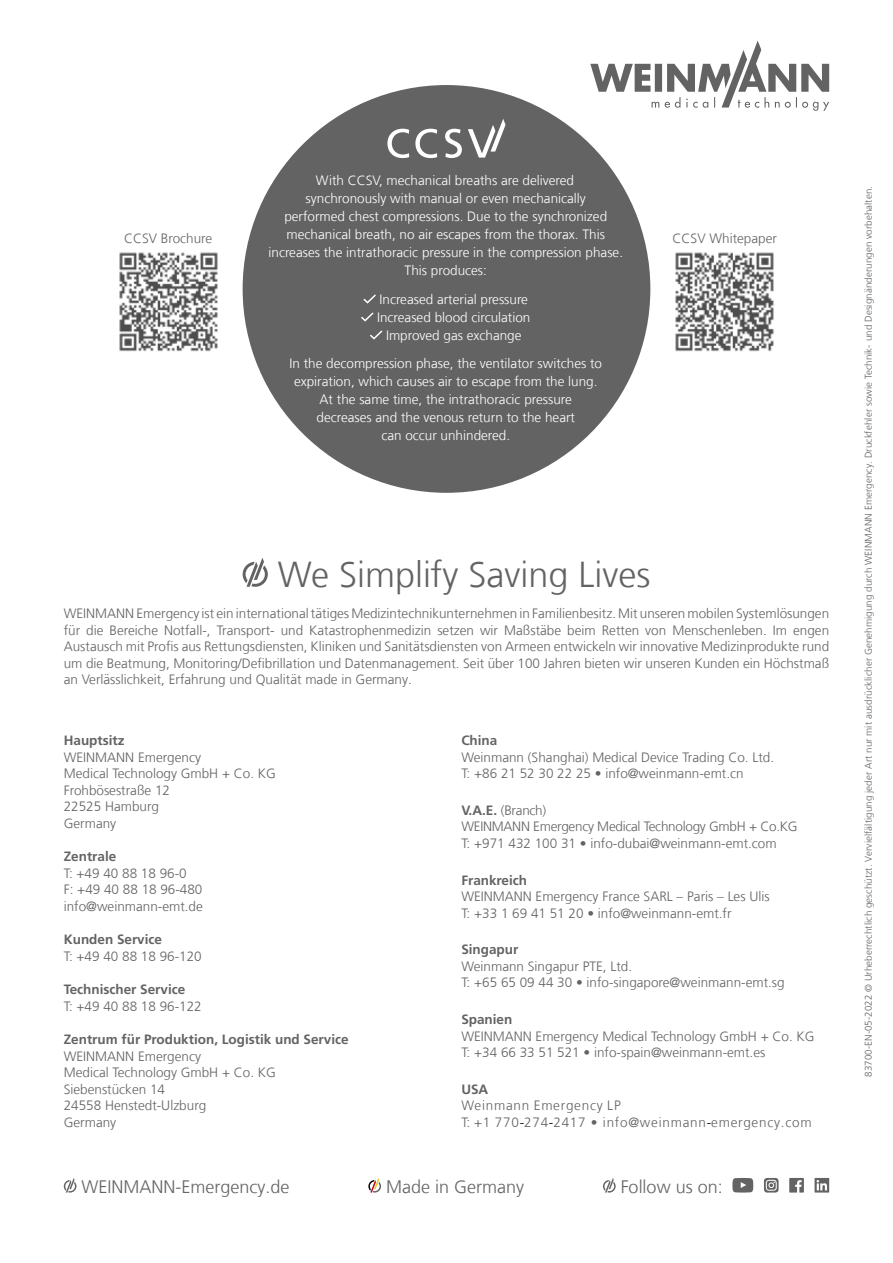
<style>
.page{position:relative;width:893px;height:1263px;background:#fff}
.page>*{position:absolute;margin:0;border:0;box-sizing:border-box;transform-origin:0 0}
.t1{font:300 36px "Frutiger LT Com";color:#636363}
.t2{font:300 18px "Frutiger LT Com";color:#636363}
.t3{font:300 13.5px/16.5px "Frutiger LT Com";color:#636363}
.t4{font:300 13.5px/18px "Frutiger LT Com";color:#fff;text-align:center}
.t5{font:700 13.5px "Frutiger LT Com";color:#636363}
.t6{font:300 13.5px/16.5px "Frutiger LT Com";letter-spacing:-.02em;color:#636363}
.t7{font:300 13.5px/16.5px "Frutiger LT Com";letter-spacing:.055em;color:#636363}
.t8{font:300 9.75px "Frutiger LT Com";letter-spacing:.01em;color:#636363}
.s1{font-weight:700}
.s2{color:#000}
</style>
<div class="page">
<img style="left:119px;top:252px;width:99px;height:100px">
<img style="left:675px;top:252px;width:99px;height:100px">
<svg style="left:243px;top:558px;width:25px;height:29px"></svg>
<svg style="left:64px;top:1178px;width:12px;height:14px"></svg>
<svg style="left:368px;top:1178px;width:13px;height:14px"></svg>
<svg style="left:590px;top:41px;width:239px;height:70px"></svg>
<svg style="left:603px;top:1178px;width:13px;height:14px"></svg>
<svg style="left:732px;top:1178px;width:21px;height:14px"></svg>
<svg style="left:814px;top:1178px;width:15px;height:14px"></svg>
<svg style="left:764px;top:1178px;width:15px;height:14px"></svg>
<svg style="left:789px;top:1178px;width:15px;height:14px"></svg>
<div style="left:243px;top:85px;width:407px;height:408px;background:#636363;border-radius:50%"></div>
<svg style="left:363px;top:295px;width:13px;height:9px"></svg>
<svg style="left:361px;top:313px;width:12px;height:9px"></svg>
<svg style="left:370px;top:331px;width:12px;height:9px"></svg>
<svg style="left:387px;top:119px;width:119px;height:39px"></svg>
<p class="t4" style="left:268px;top:171px;width:356px">With CCSV, mechanical breaths are delivered<br>synchronously with manual or even mechanically<br>performed chest compressions. Due to the synchronized mechanical breath, no air escapes from the thorax. This increases the intrathoracic pressure in the compression phase.<br>This produces:</p>
<p class="t4" style="left:377px;top:290px;width:155px">Increased arterial pressure<br>Increased blood circulation<br>Improved gas exchange</p>
<p class="t4" style="left:289px;top:355px;width:314px">In the decompression phase, the ventilator switches to expiration, which causes air to escape from the lung.<br>At the same time, the intrathoracic pressure<br>decreases and the venous return to the heart<br>can occur unhindered.</p>
<p class="t3" style="left:124px;top:230px;width:90px">CCSV Brochure</p>
<p class="t3" style="left:673px;top:230px;width:106px">CCSV Whitepaper</p>
<h1 class="t1" style="left:278px;top:553px;width:374px">We Simplify Saving Lives</h1>
<p class="t3" style="left:64px;top:605px;width:767px;text-align:justify">WEINMANN Emergency ist ein international tätiges Medizintechnikunternehmen in Familienbesitz. Mit unseren mobilen Systemlösungen für die Bereiche Notfall-, Transport- und Katastrophenmedizin setzen wir Maßstäbe beim Retten von Menschenleben. Im engen Austausch mit Profis aus Rettungsdiensten, Kliniken und Sanitätsdiensten von Armeen entwickeln wir innovative Medizinprodukte rund um die Beatmung, Monitoring/Defibrillation und Datenmanagement. Seit über 100 Jahren bieten wir unseren Kunden ein Höchstmaß an Verlässlichkeit, Erfahrung und Qualität made in Germany.</p>
<p class="t5" style="left:64px;top:733px;width:62px">Hauptsitz</p>
<p class="t3" style="left:64px;top:749px;width:214px">WEINMANN Emergency<br>Medical Technology GmbH + Co. KG<br>Frohbösestraße 12<br>22525 Hamburg<br>Germany</p>
<p class="t5" style="left:64px;top:849px;width:54px">Zentrale</p>
<p class="t3" style="left:64px;top:865px;width:141px">T: +49 40 88 18 96-0<br>F: +49 40 88 18 96-480 info@weinmann-emt.de</p>
<p class="t5" style="left:64px;top:932px;width:100px">Kunden Service</p>
<p class="t3" style="left:64px;top:948px;width:139px">T: +49 40 88 18 96-120</p>
<p class="t5" style="left:64px;top:982px;width:123px">Technischer Service</p>
<p class="t3" style="left:64px;top:998px;width:139px">T: +49 40 88 18 96-122</p>
<p class="t5" style="left:64px;top:1032px;width:286px">Zentrum für Produktion, Logistik und Service</p>
<p class="t3" style="left:64px;top:1048px;width:214px">WEINMANN Emergency<br>Medical Technology GmbH + Co. KG<br>Siebenstücken 14<br>24558 Henstedt-Ulzburg<br>Germany</p>
<p class="t5" style="left:461px;top:733px;width:38px">China</p>
<p class="t3" style="left:461px;top:749px;width:314px">Weinmann (Shanghai) Medical Device Trading Co. Ltd.<br>T: +86 21 52 30 22 25 • info@weinmann-emt.cn</p>
<p class="t6" style="left:461px;top:802px;width:338px"><span class="s1">V.A.E.</span> (Branch)<br>WEINMANN Emergency Medical Technology GmbH + Co.KG<br>T: +971 432 100 31 • info-dubai@weinmann-emt.com</p>
<p class="t5" style="left:461px;top:872px;width:67px">Frankreich</p>
<p class="t3" style="left:461px;top:888px;width:310px">WEINMANN Emergency France SARL – Paris – Les Ulis<br>T: +33 1 69 41 51 20 • info@weinmann-emt.fr</p>
<p class="t5" style="left:461px;top:942px;width:59px">Singapur</p>
<p class="t3" style="left:461px;top:958px;width:325px">Weinmann Singapur PTE, Ltd.<br>T: +65 65 09 44 30 • info-singapore@weinmann-emt.sg</p>
<p class="t5" style="left:461px;top:1011px;width:53px">Spanien</p>
<p class="t3" style="left:461px;top:1028px;width:355px">WEINMANN Emergency Medical Technology GmbH + Co. KG<br>T: +34 66 33 51 521 • info-spain@weinmann-emt.es</p>
<p class="t5" style="left:461px;top:1081px;width:28px">USA</p>
<p class="t7" style="left:461px;top:1097px;width:352px">Weinmann Emergency LP<br>T: +1 770<span class="s2">-</span>274<span class="s2">-</span>2417 • info@weinmann<span class="s2">-</span>emergency.com</p>
<h2 class="t2" style="left:81px;top:1176px;width:210px">WEINMANN-Emergency.de</h2>
<h2 class="t2" style="left:386px;top:1176px;width:140px">Made in Germany</h2>
<h2 class="t2" style="left:621px;top:1176px;width:104px">Follow us on:</h2>
<p class="t8" style="left:863px;top:1077px;width:892px;rotate:-90deg">83700-EN-05-2022 © Urheberrechtlich geschützt. Vervielfältigung jeder Art nur mit ausdrücklicher Genehmigung durch WEINMANN Emergency. Druckfehler sowie Technik- und Designänderungen vorbehalten.</p>
</div>
